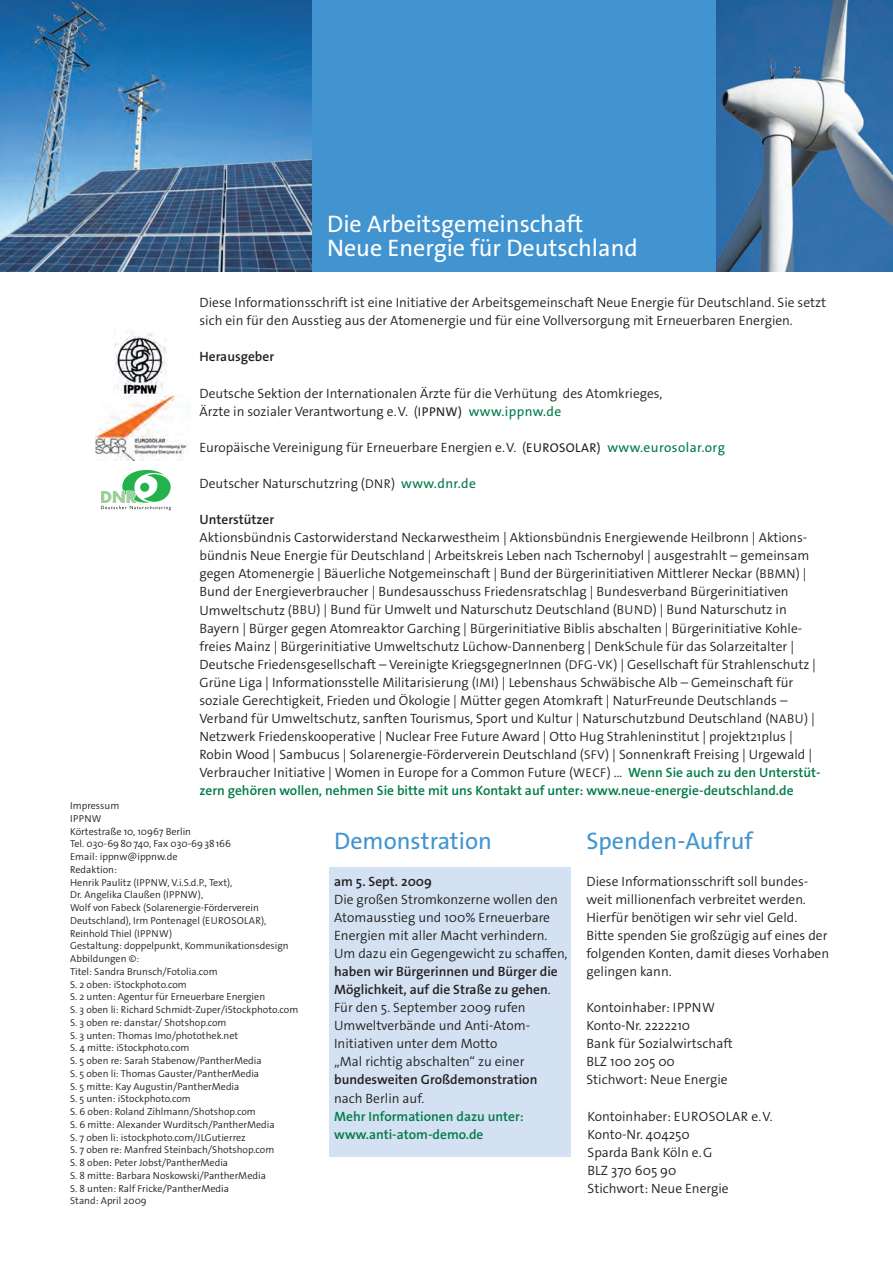
<style>
.page{position:relative;width:893px;height:1263px;background:#fff}
.page>*{position:absolute;margin:0;border:0;box-sizing:border-box;transform-origin:0 0}
.t1{font:24px/24.5px "The Sans Os F";color:#fff}
.t2{font:24px "The Sans Os F";color:#4194d0}
.t3{font:300 13.5px/18.1px "The Sans Os F";color:#231f20}
.t4{font:600 13.5px "The Sans Os F";color:#231f20}
.t5{font:600 13.5px/18.1px "The Sans Os F";color:#017a47}
.t6{font:300 10.2px/12.8px "The Sans Os F";color:#231f20}
.s1{font-weight:400;font-size:12.75px}
.s2{font-weight:400;color:#017a47}
.s3{font-size:12.75px}
.s4{font-weight:600;color:#017a47}
.s5{font-weight:600}
</style>
<div class="page">
<div style="left:304px;top:0;width:416px;height:271px;background:#4194d0"></div>
<div style="left:329px;top:867px;width:241px;height:290px;background:#d3e1f2"></div>
<img style="left:0;top:0;width:312px;height:271px">
<img style="left:717px;top:0;width:176px;height:271px">
<img style="left:95px;top:395px;width:94px;height:65px">
<svg style="left:100px;top:470px;width:71px;height:40px"></svg>
<img style="left:115px;top:332px;width:52px;height:62px">
<h1 class="t1" style="left:327px;top:211px;width:312px">Die Arbeitsgemeinschaft<br>Neue Energie für Deutschland</h1>
<p class="t3" style="left:199px;top:294px;width:628px">Diese Informationsschrift ist eine Initiative der Arbeitsgemeinschaft Neue Energie für Deutschland. Sie setzt sich ein für den Ausstieg aus der Atomenergie und für eine Vollversorgung mit Erneuerbaren Energien.</p>
<p class="t4" style="left:199px;top:348px;width:76px">Herausgeber</p>
<p class="t3" style="left:199px;top:384px;width:464px">Deutsche Sektion der Internationalen Ärzte für die Verhütung des Atomkrieges,<br>Ärzte in sozialer Verantwortung e.V. (<span class="s1">IPPNW)</span> <span class="s2">www.ippnw.de</span></p>
<p class="t3" style="left:199px;top:438px;width:527px">Europäische Vereinigung für Erneuerbare Energien e.V. (<span class="s1">EUROSOLAR)</span> <span class="s2">www.eurosolar.org</span></p>
<p class="t3" style="left:199px;top:474px;width:278px">Deutscher Naturschutzring (<span class="s3">DNR</span>) <span class="s2">www.dnr.de</span></p>
<p class="t4" style="left:199px;top:511px;width:76px">Unterstützer</p>
<p class="t3" style="left:199px;top:529px;width:623px">Aktionsbündnis Castorwiderstand Neckarwestheim | Aktionsbündnis Energiewende Heilbronn | Aktions&shy;bündnis Neue Energie für Deutschland | Arbeitskreis Leben nach Tschernobyl | ausgestrahlt – gemeinsam gegen Atomenergie | Bäuerliche Notgemeinschaft | Bund der Bürgerinitiativen Mittlerer Neckar (<span class="s3">BBMN</span>) | Bund der Energieverbraucher | Bundesausschuss Friedensratschlag | Bundesverband Bürgerinitiativen Umweltschutz (<span class="s3">BBU</span>) | Bund für Umwelt und Naturschutz Deutschland (<span class="s3">BUND</span>) | Bund Naturschutz in Bayern | Bürger gegen Atomreaktor Garching | Bürgerinitiative Biblis abschalten | Bürgerinitiative Kohle&shy;freies Mainz | Bürgerinitiative Umweltschutz Lüchow-Dannenberg | DenkSchule für das Solarzeitalter | Deutsche Friedensgesellschaft – Vereinigte KriegsgegnerInnen (<span class="s3">DFG-VK</span>) | Gesellschaft für Strahlenschutz | Grüne Liga | Informationsstelle Militarisierung (<span class="s3">IMI</span>) | Lebenshaus Schwäbische Alb – Gemeinschaft für soziale Gerechtigkeit, Frieden und Ökologie | Mütter gegen Atomkraft | NaturFreunde Deutschlands – Verband für Umweltschutz, sanften Tourismus, Sport und Kultur | Naturschutzbund Deutschland (<span class="s3">NABU</span>) | Netzwerk Friedenskooperative | Nuclear Free Future Award | Otto Hug Strahleninstitut | projekt21plus | Robin Wood | Sambucus | Solarenergie-Förderverein Deutschland (<span class="s3">SFV</span>) | Sonnenkraft Freising | Urgewald | Verbraucher Initiative | Women in Europe for a Common Future (<span class="s3">WECF</span>) … <span class="s4">Wenn Sie auch zu den Unterstüt&shy;zern gehören wollen, nehmen Sie bitte mit uns Kontakt auf unter: www.neue-energie-deutschland.de</span></p>
<h1 class="t2" style="left:586px;top:826px;width:168px">Spenden-Aufruf</h1>
<p class="t3" style="left:586px;top:872px;width:244px">Diese Informationsschrift soll bundes&shy;weit millionenfach verbreitet werden.<br>Hierfür benötigen wir sehr viel Geld.<br>Bitte spenden Sie großzügig auf eines der folgenden Konten, damit dieses Vorhaben gelingen kann.</p>
<p class="t3" style="left:586px;top:998px;width:148px">Kontoinhaber: IPPNW<br>Konto-Nr. 2222210<br>Bank für Sozialwirtschaft<br>BLZ 100 205 00<br>Stichwort: Neue Energie</p>
<p class="t6" style="left:70px;top:799px;width:230px">Impressum<br>IPPNW<br>Körtestraße 10, 10967 Berlin<br>Tel. 030-6980740, Fax 030-6938166<br>Email: ippnw@ippnw.de<br>Redaktion:<br>Henrik Paulitz (IPPNW, V.i.S.d.P., Text),<br>Dr. Angelika Claußen (IPPNW),<br>Wolf von Fabeck (Solarenergie-Förderverein Deutschland), Irm Pontenagel (EUROSOLAR), Reinhold Thiel (IPPNW)<br>Gestaltung: doppelpunkt, Kommunikationsdesign Abbildungen ©:<br>Titel: Sandra Brunsch/Fotolia.com<br>S. 2 oben: iStockphoto.com<br>S. 2 unten: Agentur für Erneuerbare Energien<br>S. 3 oben li: Richard Schmidt-Zuper/iStockphoto.com S. 3 oben re: danstar/ Shotshop.com<br>S. 3 unten: Thomas Imo/photothek.net<br>S. 4 mitte: iStockphoto.com<br>S. 5 oben re: Sarah Stabenow/PantherMedia<br>S. 5 oben li: Thomas Gauster/PantherMedia<br>S. 5 mitte: Kay Augustin/PantherMedia<br>S. 5 unten: iStockphoto.com<br>S. 6 oben: Roland Zihlmann/Shotshop.com<br>S. 6 mitte: Alexander Wurditsch/PantherMedia<br>S. 7 oben li: istockphoto.com/JLGutierrez<br>S. 7 oben re: Manfred Steinbach/Shotshop.com<br>S. 8 oben: Peter Jobst/PantherMedia<br>S. 8 mitte: Barbara Noskowski/PantherMedia<br>S. 8 unten: Ralf Fricke/PantherMedia<br>Stand: April 2009</p>
<h1 class="t2" style="left:334px;top:826px;width:159px">Demonstration</h1>
<p class="t4" style="left:334px;top:872px;width:99px">am 5. Sept. 2009</p>
<p class="t3" style="left:334px;top:890px;width:235px">Die großen Stromkonzerne wollen den Atomausstieg und 100% Erneuerbare Energien mit aller Macht verhindern.<br>Um dazu ein Gegengewicht zu schaffen,</p>
<p class="t3" style="left:334px;top:962px;width:225px"><span class="s5">haben wir Bürgerinnen und Bürger die Möglichkeit, auf die Straße zu gehen</span>.<br>Für den 5. September 2009 rufen Umweltverbände und Anti-Atom-Initiativen unter dem Motto<br>„Mal richtig abschalten“ zu einer</p>
<p class="t4" style="left:334px;top:1071px;width:205px">bundesweiten Großdemonstration</p>
<p class="t3" style="left:334px;top:1089px;width:92px">nach Berlin auf.</p>
<p class="t5" style="left:334px;top:1107px;width:191px">Mehr Informationen dazu unter: www.anti-atom-demo.de</p>
<p class="t3" style="left:587px;top:1107px;width:187px">Kontoinhaber: EUROSOLAR e.V.<br>Konto-Nr. 404250<br>Sparda Bank Köln e.G<br>BLZ 370 605 90<br>Stichwort: Neue Energie</p>
</div>
